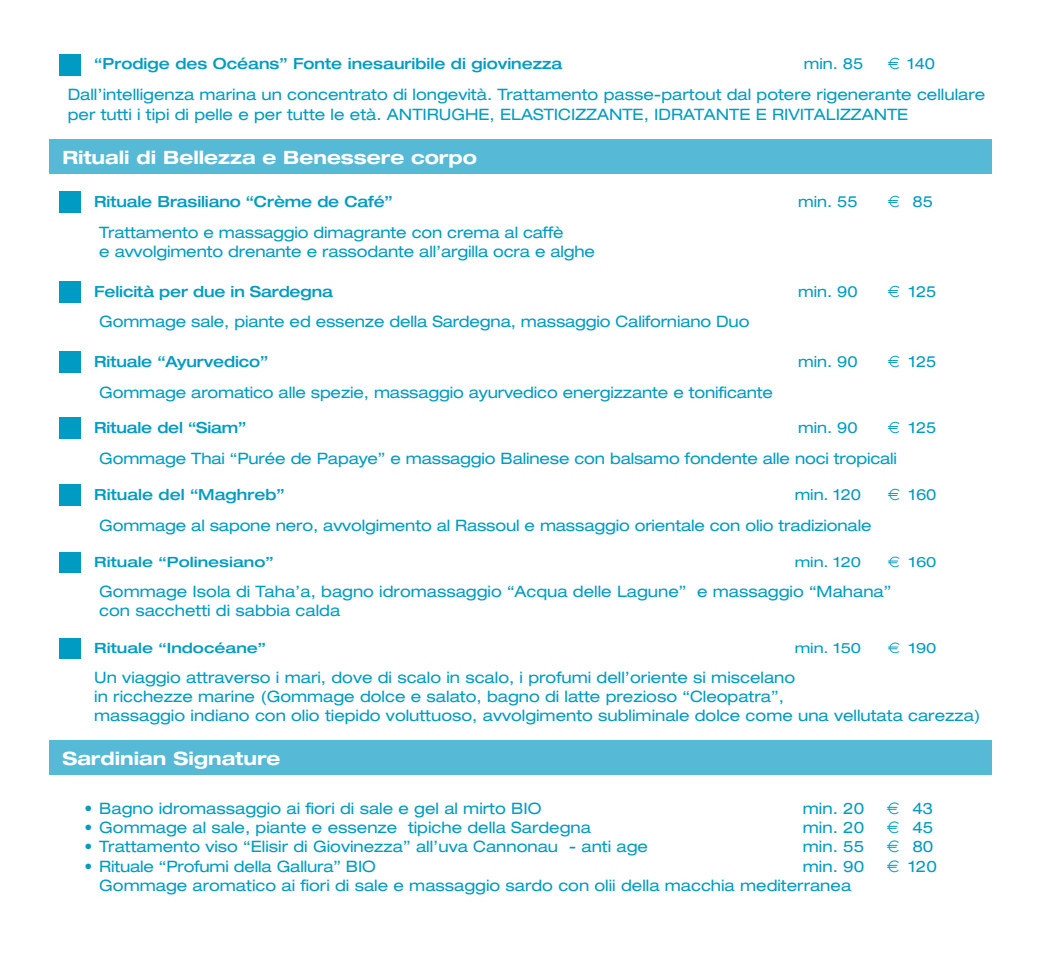
<style>
.page{position:relative;width:1042px;height:955px;background:#fff}
.page>*{position:absolute;margin:0;border:0;box-sizing:border-box;transform-origin:0 0}
.t1{font:700 expanded 18.38px "Helvetica Neue";color:#fff}
.Stile_di_paragrafo_1{font:expanded 15.75px/19.2px "Helvetica Neue";color:#009bc3}
.t2{font:500 expanded 15.4px "Helvetica Neue";letter-spacing:-.01em;color:#009bc3}
.t3{font:expanded 15.4px "Helvetica Neue";color:#009bc3}
.t4{font:500 expanded 14.17px "Helvetica Neue";color:#009bc3;scale:1.08 1}
.t5{font:expanded 14.17px "Helvetica Neue";color:#009bc3;scale:1.08 1}
.s1{font-family:"Euro Logo";font-stretch:normal}
</style>
<div class="page">
<div style="left:60px;top:54px;width:21px;height:21px;background:#009bc3"></div>
<div style="left:50px;top:140px;width:942px;height:34px;background:#56b9d6"></div>
<div style="left:60px;top:191px;width:21px;height:22px;background:#009bc3"></div>
<div style="left:60px;top:281px;width:21px;height:21px;background:#009bc3"></div>
<div style="left:60px;top:351px;width:21px;height:22px;background:#009bc3"></div>
<div style="left:60px;top:418px;width:21px;height:21px;background:#009bc3"></div>
<div style="left:60px;top:484px;width:21px;height:22px;background:#009bc3"></div>
<div style="left:60px;top:553px;width:21px;height:20px;background:#009bc3"></div>
<div style="left:60px;top:638px;width:21px;height:20px;background:#009bc3"></div>
<div style="left:50px;top:740px;width:942px;height:35px;background:#56b9d6"></div>
<p class="t2" style="left:94px;top:54px;width:469px">“Prodige des Océans” Fonte inesauribile di giovinezza</p>
<p class="t3" style="left:804px;top:55px;width:61px">min. 85</p>
<p class="t3" style="left:887px;top:55px;width:49px"><span class="s1">h</span> 140</p>
<p class="Stile_di_paragrafo_1" style="left:68px;top:85px;width:919px">Dall’intelligenza marina un concentrato di longevità. Trattamento passe-partout dal potere rigenerante cellulare per tutti i tipi di pelle e per tutte le età. ANTIRUGHE, ELASTICIZZANTE, IDRATANTE E RIVITALIZZANTE</p>
<p class="t1" style="left:62px;top:146px;width:416px">Rituali di Bellezza e Benessere corpo</p>
<p class="t2" style="left:94px;top:192px;width:300px">Rituale Brasiliano “Crème de Café”</p>
<p class="t3" style="left:798px;top:192px;width:61px">min. 55</p>
<p class="t3" style="left:887px;top:192px;width:47px"><span class="s1">h</span> 85</p>
<p class="Stile_di_paragrafo_1" style="left:99px;top:223px;width:466px">Trattamento e massaggio dimagrante con crema al caffè</p>
<p class="Stile_di_paragrafo_1" style="left:99px;top:242px;width:497px">e avvolgimento drenante e rassodante all’argilla ocra e alghe</p>
<p class="t2" style="left:94px;top:281px;width:240px">Felicità per due in Sardegna</p>
<p class="t3" style="left:798px;top:282px;width:61px">min. 90</p>
<p class="t3" style="left:887px;top:282px;width:50px"><span class="s1">h</span> 125</p>
<p class="Stile_di_paragrafo_1" style="left:99px;top:312px;width:652px">Gommage sale, piante ed essenze della Sardegna, massaggio Californiano Duo</p>
<p class="t2" style="left:94px;top:352px;width:175px">Rituale “Ayurvedico”</p>
<p class="t3" style="left:798px;top:352px;width:61px">min. 90</p>
<p class="t3" style="left:887px;top:352px;width:50px"><span class="s1">h</span> 125</p>
<p class="Stile_di_paragrafo_1" style="left:99px;top:382px;width:675px">Gommage aromatico alle spezie, massaggio ayurvedico energizzante e tonificante</p>
<p class="t2" style="left:94px;top:418px;width:154px">Rituale del “Siam”</p>
<p class="t3" style="left:798px;top:418px;width:61px">min. 90</p>
<p class="t3" style="left:887px;top:418px;width:50px"><span class="s1">h</span> 125</p>
<p class="Stile_di_paragrafo_1" style="left:99px;top:449px;width:799px">Gommage Thai “Purée de Papaye” e massaggio Balinese con balsamo fondente alle noci tropicali</p>
<p class="t2" style="left:94px;top:485px;width:192px">Rituale del “Maghreb”</p>
<p class="t3" style="left:795px;top:485px;width:68px">min. 120</p>
<p class="t3" style="left:887px;top:485px;width:50px"><span class="s1">h</span> 160</p>
<p class="Stile_di_paragrafo_1" style="left:99px;top:515px;width:774px">Gommage al sapone nero, avvolgimento al Rassoul e massaggio orientale con olio tradizionale</p>
<p class="t4" style="left:94px;top:553px;width:168px">Rituale “Polinesiano”</p>
<p class="t5" style="left:795px;top:554px;width:63px">min. 120</p>
<p class="t5" style="left:887px;top:554px;width:47px"><span class="s1">h</span> 160</p>
<p class="Stile_di_paragrafo_1" style="left:99px;top:582px;width:793px">Gommage Isola di Taha’a, bagno idromassaggio “Acqua delle Lagune” e massaggio “Mahana”</p>
<p class="Stile_di_paragrafo_1" style="left:99px;top:601px;width:242px">con sacchetti di sabbia calda</p>
<p class="t4" style="left:94px;top:639px;width:161px">Rituale “Indocéane”</p>
<p class="t5" style="left:795px;top:639px;width:63px">min. 150</p>
<p class="t5" style="left:887px;top:639px;width:47px"><span class="s1">h</span> 190</p>
<p class="Stile_di_paragrafo_1" style="left:94px;top:667px;width:702px">Un viaggio attraverso i mari, dove di scalo in scalo, i profumi dell’oriente si miscelano</p>
<p class="Stile_di_paragrafo_1" style="left:94px;top:687px;width:691px">in ricchezze marine (Gommage dolce e salato, bagno di latte prezioso “Cleopatra”,</p>
<p class="Stile_di_paragrafo_1" style="left:94px;top:706px;width:888px">massaggio indiano con olio tiepido voluttuoso, avvolgimento subliminale dolce come una vellutata carezza)</p>
<p class="t1" style="left:62px;top:747px;width:220px">Sardinian Signature</p>
<p class="Stile_di_paragrafo_1" style="left:84px;top:798px;width:459px">• Bagno idromassaggio ai fiori di sale e gel al mirto BIO</p>
<p class="Stile_di_paragrafo_1" style="left:803px;top:798px;width:63px">min. 20</p>
<p class="Stile_di_paragrafo_1" style="left:887px;top:798px;width:48px"><span class="s1">h</span> 43</p>
<p class="Stile_di_paragrafo_1" style="left:84px;top:818px;width:508px">• Gommage al sale, piante e essenze tipiche della Sardegna</p>
<p class="Stile_di_paragrafo_1" style="left:803px;top:818px;width:63px">min. 20</p>
<p class="Stile_di_paragrafo_1" style="left:887px;top:818px;width:48px"><span class="s1">h</span> 45</p>
<p class="Stile_di_paragrafo_1" style="left:84px;top:837px;width:565px">• Trattamento viso “Elisir di Giovinezza” all’uva Cannonau - anti age</p>
<p class="Stile_di_paragrafo_1" style="left:803px;top:837px;width:63px">min. 55</p>
<p class="Stile_di_paragrafo_1" style="left:887px;top:837px;width:48px"><span class="s1">h</span> 80</p>
<p class="Stile_di_paragrafo_1" style="left:84px;top:856px;width:293px">• Rituale “Profumi della Gallura” BIO</p>
<p class="Stile_di_paragrafo_1" style="left:803px;top:856px;width:63px">min. 90</p>
<p class="Stile_di_paragrafo_1" style="left:887px;top:856px;width:52px"><span class="s1">h</span> 120</p>
<p class="Stile_di_paragrafo_1" style="left:99px;top:875px;width:753px">Gommage aromatico ai fiori di sale e massaggio sardo con olii della macchia mediterranea</p>
</div>
